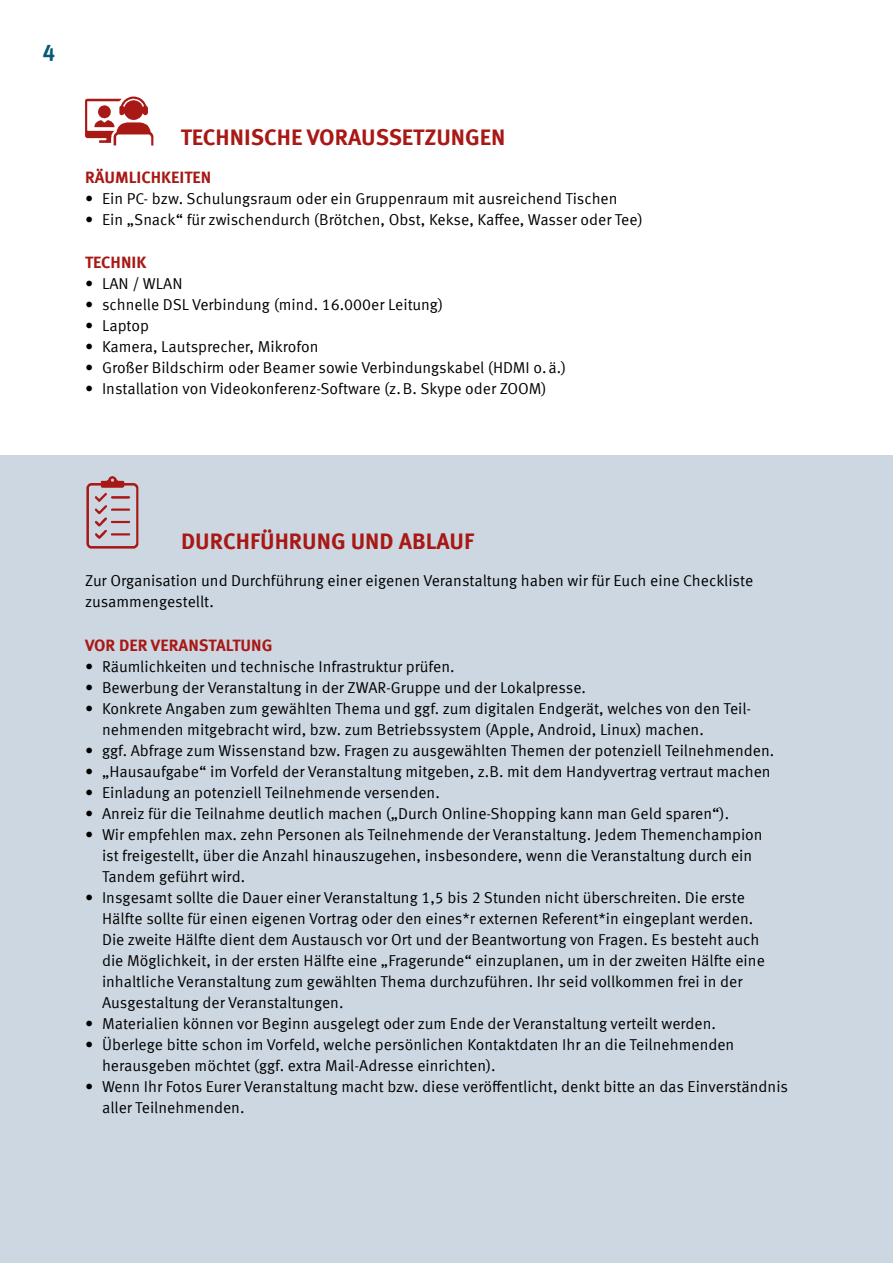
<style>
.page{position:relative;width:893px;height:1263px;background:#fff}
.page>*{position:absolute;margin:0;border:0;box-sizing:border-box;transform-origin:0 0}
.t1{font:700 22.5px "Meta Offc";color:#a81815}
.t2{font:700 22.5px "Meta Offc";color:#0a5878}
.t3{font:700 16.5px "Meta Offc";color:#a81815}
.t4{font:15.75px/21px "Meta Offc Norm";color:#000}
</style>
<div class="page">
<div style="left:0;top:455px;width:893px;height:808px;background:#cdd7e2"></div>
<img style="left:86px;top:477px;width:53px;height:72px">
<img style="left:85px;top:96px;width:69px;height:50px">
<h1 class="t2" style="left:43px;top:38px;width:14px">4</h1>
<h1 class="t1" style="left:181px;top:124px;width:326px">TECHNISCHE VORAUSSETZUNGEN</h1>
<p class="t3" style="left:85px;top:167px;width:128px">RÄUMLICHKEITEN</p>
<p class="t4" style="left:85px;top:188px;width:534px">• Ein PC- bzw. Schulungsraum oder ein Gruppenraum mit ausreichend Tischen</p>
<p class="t4" style="left:85px;top:209px;width:559px">• Ein „Snack“ für zwischendurch (Brötchen, Obst, Kekse, Kaffee, Wasser oder Tee)</p>
<p class="t3" style="left:85px;top:253px;width:63px">TECHNIK</p>
<p class="t4" style="left:85px;top:274px;width:99px">• LAN / WLAN</p>
<p class="t4" style="left:85px;top:295px;width:360px">• schnelle DSL Verbindung (mind. 16.000er Leitung)</p>
<p class="t4" style="left:85px;top:316px;width:66px">• Laptop</p>
<p class="t4" style="left:85px;top:337px;width:235px">• Kamera, Lautsprecher, Mikrofon</p>
<p class="t4" style="left:85px;top:358px;width:483px">• Großer Bildschirm oder Beamer sowie Verbindungskabel (HDMI o.ä.)</p>
<p class="t4" style="left:85px;top:379px;width:463px">• Installation von Videokonferenz-Software (z.B. Skype oder ZOOM)</p>
<h1 class="t1" style="left:181px;top:527px;width:295px">DURCHFÜHRUNG UND ABLAUF</h1>
<p class="t4" style="left:85px;top:570px;width:670px">Zur Organisation und Durchführung einer eigenen Veranstaltung haben wir für Euch eine Checkliste zusammengestellt.</p>
<p class="t3" style="left:85px;top:635px;width:189px">VOR DER VERANSTALTUNG</p>
<p class="t4" style="left:85px;top:656px;width:371px">• Räumlichkeiten und technische Infrastruktur prüfen.</p>
<p class="t4" style="left:85px;top:677px;width:503px">• Bewerbung der Veranstaltung in der ZWAR-Gruppe und der Lokalpresse.</p>
<p class="t4" style="left:102px;top:698px;width:651px;text-indent:-17px">• Konkrete Angaben zum gewählten Thema und ggf. zum digitalen Endgerät, welches von den Teil&shy;nehmenden mitgebracht wird, bzw. zum Betriebssystem (Apple, Android, Linux) machen.</p>
<p class="t4" style="left:85px;top:740px;width:691px">• ggf. Abfrage zum Wissenstand bzw. Fragen zu ausgewählten Themen der potenziell Teilnehmenden.</p>
<p class="t4" style="left:85px;top:761px;width:687px">• „Hausaufgabe“ im Vorfeld der Veranstaltung mitgeben, z.B. mit dem Handyvertrag vertraut machen</p>
<p class="t4" style="left:85px;top:782px;width:356px">• Einladung an potenziell Teilnehmende versenden.</p>
<p class="t4" style="left:85px;top:803px;width:646px">• Anreiz für die Teilnahme deutlich machen („Durch Online-Shopping kann man Geld sparen“).</p>
<p class="t4" style="left:102px;top:824px;width:662px;text-indent:-17px">• Wir empfehlen max. zehn Personen als Teilnehmende der Veranstaltung. Jedem Themenchampion ist freigestellt, über die Anzahl hinauszugehen, insbesondere, wenn die Veranstaltung durch ein<br>Tandem geführt wird.</p>
<p class="t4" style="left:102px;top:887px;width:664px;text-indent:-17px">• Insgesamt sollte die Dauer einer Veranstaltung 1,5 bis 2 Stunden nicht überschreiten. Die erste Hälfte sollte für einen eigenen Vortrag oder den eines*r externen Referent*in eingeplant werden.<br>Die zweite Hälfte dient dem Austausch vor Ort und der Beantwortung von Fragen. Es besteht auch die Möglichkeit, in der ersten Hälfte eine „Fragerunde“ einzuplanen, um in der zweiten Hälfte eine inhaltliche Veranstaltung zum gewählten Thema durchzuführen. Ihr seid vollkommen frei in der Ausgestaltung der Veranstaltungen.</p>
<p class="t4" style="left:85px;top:1013px;width:632px">• Materialien können vor Beginn ausgelegt oder zum Ende der Veranstaltung verteilt werden.</p>
<p class="t4" style="left:102px;top:1034px;width:634px;text-indent:-17px">• Überlege bitte schon im Vorfeld, welche persönlichen Kontaktdaten Ihr an die Teilnehmenden herausgeben möchtet (ggf. extra Mail-Adresse einrichten).</p>
<p class="t4" style="left:102px;top:1076px;width:687px;text-indent:-17px">• Wenn Ihr Fotos Eurer Veranstaltung macht bzw. diese veröffentlicht, denkt bitte an das Einverständnis aller Teilnehmenden.</p>
</div>
